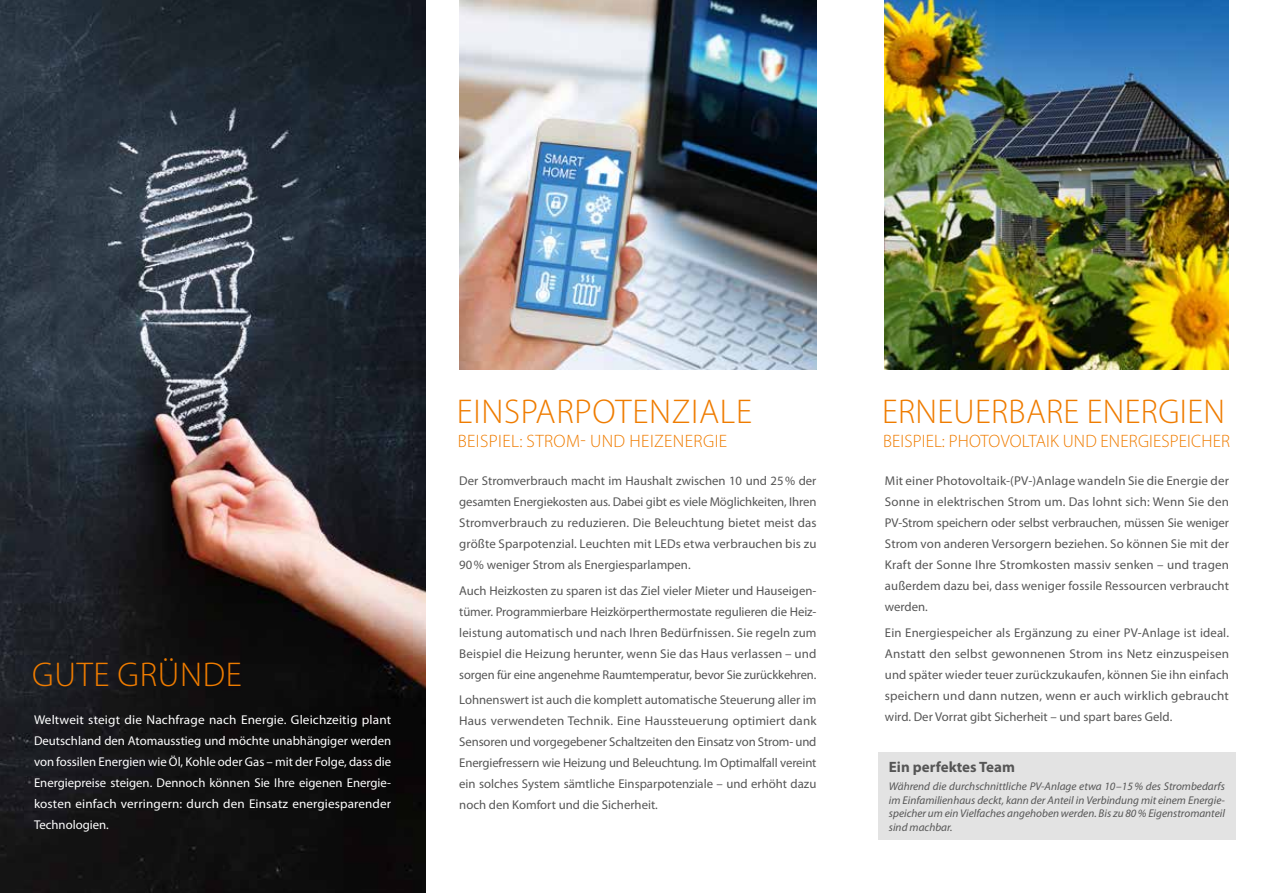
<style>
.page{position:relative;width:1263px;height:893px;background:#fff}
.page>*{position:absolute;margin:0;border:0;box-sizing:border-box;transform-origin:0 0}
.t1{font:300 34.5px "Myriad Pro";letter-spacing:.02em;color:#ef7c00}
.t2{font:300 18px "Myriad Pro";letter-spacing:.01em;color:#ef7c00}
.t3{font:700 15px "Myriad Pro";color:#565656}
.t4{font:12.75px/21px "Myriad Pro";color:#565656;text-align:justify}
.t5{font:12.75px/21px "Myriad Pro";letter-spacing:.01em;color:#fff;text-align:justify;scale:1.04 1}
.t6{font:italic 11.25px/13.5px "Myriad Pro";color:#565656;text-align:justify}
</style>
<div class="page">
<img style="left:0;top:0;width:425px;height:893px">
<div style="left:878px;top:752px;width:357px;height:88px;background:#e3e3e3"></div>
<img style="left:459px;top:0;width:357px;height:370px">
<img style="left:885px;top:0;width:344px;height:370px">
<h1 class="t1" style="left:32px;top:656px;width:211px">GUTE GRÜNDE</h1>
<p class="t5" style="left:34px;top:709px;width:345px">Weltweit steigt die Nachfrage nach Energie. Gleichzeitig plant Deutschland den Atomausstieg und möchte unabhängiger werden von fossilen Energien wie Öl, Kohle oder Gas – mit der Folge, dass die Energiepreise steigen. Dennoch können Sie Ihre eigenen Energie&shy;kosten einfach verringern: durch den Einsatz energiesparender Technologien.</p>
<h1 class="t1" style="left:457px;top:392px;width:297px">EINSPARPOTENZIALE</h1>
<h2 class="t2" style="left:458px;top:431px;width:271px">BEISPIEL: STROM- UND HEIZENERGIE</h2>
<p class="t4" style="left:459px;top:470px;width:359px">Der Stromverbrauch macht im Haushalt zwischen 10 und 25% der gesamten Energiekosten aus. Dabei gibt es viele Möglichkeiten, Ihren Stromverbrauch zu reduzieren. Die Beleuchtung bietet meist das größte Sparpotenzial. Leuchten mit LEDs etwa verbrauchen bis zu 90% weniger Strom als Energiesparlampen.</p>
<p class="t4" style="left:459px;top:580px;width:359px">Auch Heizkosten zu sparen ist das Ziel vieler Mieter und Hauseigen&shy;tümer. Programmierbare Heizkörperthermostate regulieren die Heiz&shy;leistung automatisch und nach Ihren Bedürfnissen. Sie regeln zum Beispiel die Heizung herunter, wenn Sie das Haus verlassen – und sorgen für eine angenehme Raumtemperatur, bevor Sie zurückkehren.</p>
<p class="t4" style="left:459px;top:689px;width:359px">Lohnenswert ist auch die komplett automatische Steuerung aller im Haus verwendeten Technik. Eine Haussteuerung optimiert dank Sensoren und vorgegebener Schaltzeiten den Einsatz von Strom- und Energiefressern wie Heizung und Beleuchtung. Im Optimalfall vereint ein solches System sämtliche Einsparpotenziale – und erhöht dazu noch den Komfort und die Sicherheit.</p>
<h1 class="t1" style="left:882px;top:392px;width:344px">ERNEUERBARE ENERGIEN</h1>
<h2 class="t2" style="left:883px;top:431px;width:349px">BEISPIEL: PHOTOVOLTAIK UND ENERGIESPEICHER</h2>
<p class="t4" style="left:885px;top:470px;width:345px">Mit einer Photovoltaik-(PV-)Anlage wandeln Sie die Energie der Sonne in elektrischen Strom um. Das lohnt sich: Wenn Sie den PV-Strom speichern oder selbst verbrauchen, müssen Sie weniger Strom von anderen Versorgern beziehen. So können Sie mit der Kraft der Sonne Ihre Stromkosten massiv senken – und tragen außerdem dazu bei, dass weniger fossile Ressourcen verbraucht werden.</p>
<p class="t4" style="left:885px;top:622px;width:346px">Ein Energiespeicher als Ergänzung zu einer PV-Anlage ist ideal.<br>Anstatt den selbst gewonnenen Strom ins Netz einzuspeisen und später wieder teuer zurückzukaufen, können Sie ihn einfach speichern und dann nutzen, wenn er auch wirklich gebraucht wird. Der Vorrat gibt Sicherheit – und spart bares Geld.</p>
<p class="t3" style="left:889px;top:757px;width:128px">Ein perfektes Team</p>
<p class="t6" style="left:889px;top:779px;width:338px">Während die durchschnittliche PV-Anlage etwa 10–15% des Strombedarfs im Einfamilienhaus deckt, kann der Anteil in Verbindung mit einem Energie&shy;speicher um ein Vielfaches angehoben werden. Bis zu 80% Eigenstromanteil sind machbar.</p>
</div>
